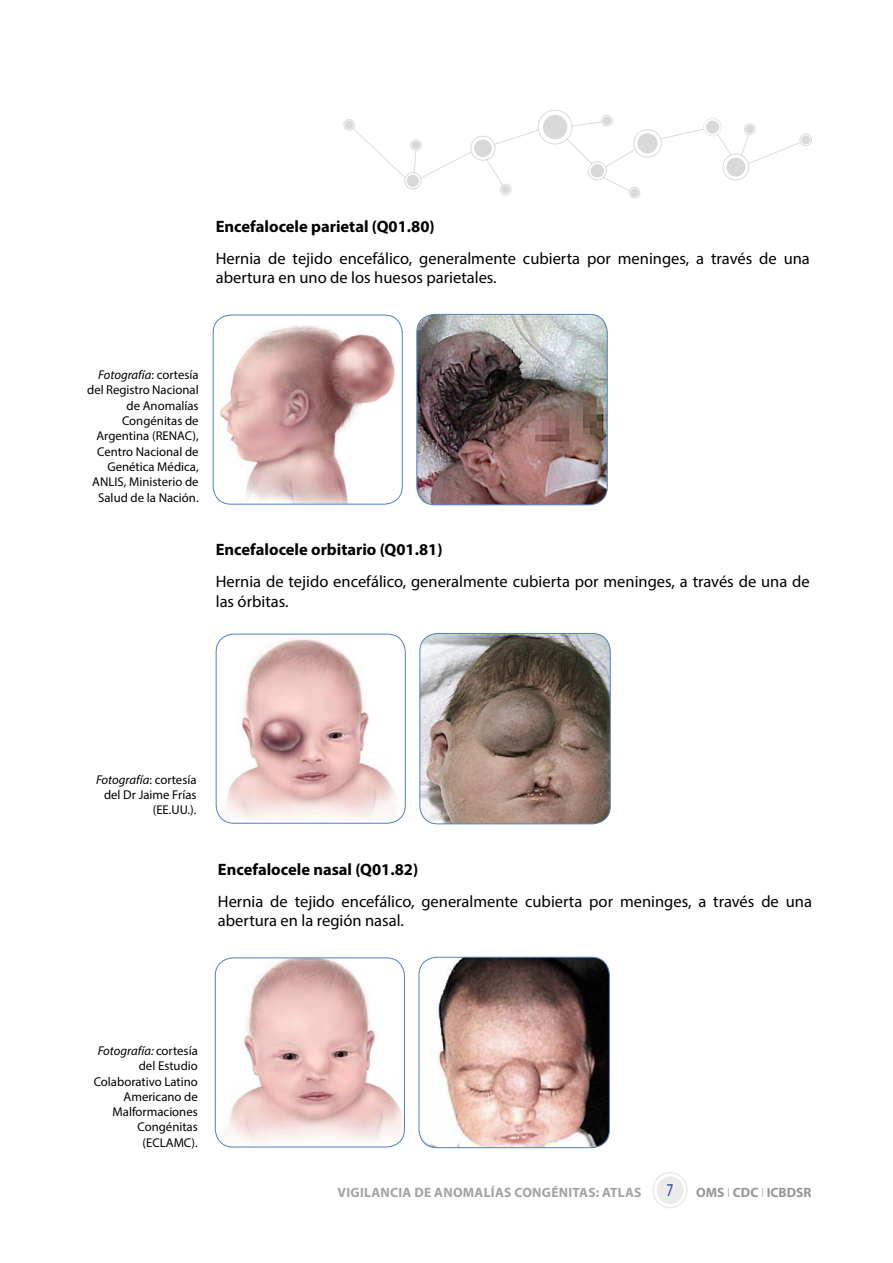
<style>
.page{position:relative;width:893px;height:1263px;background:#fff}
.page>*{position:absolute;margin:0;border:0;box-sizing:border-box;transform-origin:0 0}
.t1{font:18px "Myriad Pro";color:#1e458e;scale:.75 1}
.t2{font:16.5px/19.8px "Myriad Pro";color:#000}
.t3{font:700 16.5px "Myriad Pro";color:#000}
.t4{font:700 13.5px "Myriad Pro";letter-spacing:.02em;color:#a1a3a6}
.t5{font:700 13.5px "Myriad Pro";color:#95979a}
.t6{font:12.75px/15.3px "Myriad Pro";color:#000;text-align:right}
.s1{font-style:italic}
.s2{font-weight:300}
</style>
<div class="page">
<div style="left:658px;top:1177px;width:25px;height:26px;background:#ebebec;border-radius:50%"></div>
<div style="left:657px;top:1176px;width:26px;height:28px;border:2px solid #ebebec;border-radius:50%"></div>
<div style="left:652px;top:1172px;width:35px;height:36px;border:2px solid #ebebec;border-radius:50%"></div>
<div style="left:543px;top:115px;width:24px;height:24px;background:#d9d9d9;border-radius:50%"></div>
<div style="left:538px;top:110px;width:34px;height:34px;border:1px solid #000;border-radius:50%"></div>
<svg style="left:566px;top:138px;width:27px;height:27px"></svg>
<svg style="left:494px;top:129px;width:45px;height:16px"></svg>
<div style="left:591px;top:164px;width:13px;height:14px;background:#d9d9d9;border-radius:50%"></div>
<div style="left:588px;top:161px;width:19px;height:19px;border:1px solid #000;border-radius:50%"></div>
<div style="left:474px;top:139px;width:18px;height:18px;background:#d9d9d9;border-radius:50%"></div>
<div style="left:470px;top:136px;width:25px;height:25px;border:1px solid #000;border-radius:50%"></div>
<div style="left:637px;top:133px;width:21px;height:20px;background:#d9d9d9;border-radius:50%"></div>
<div style="left:633px;top:129px;width:29px;height:29px;border:1px solid #000;border-radius:50%"></div>
<div style="left:407px;top:175px;width:12px;height:12px;background:#d9d9d9;border-radius:50%"></div>
<div style="left:404px;top:172px;width:17px;height:17px;border:1px solid #000;border-radius:50%"></div>
<div style="left:726px;top:158px;width:19px;height:19px;background:#d9d9d9;border-radius:50%"></div>
<div style="left:722px;top:154px;width:27px;height:26px;border:1px solid #000;border-radius:50%"></div>
<div style="left:706px;top:121px;width:13px;height:13px;background:#d9d9d9;border-radius:50%"></div>
<div style="left:703px;top:118px;width:19px;height:18px;border:1px solid #ebebec;border-radius:50%"></div>
<div style="left:801px;top:135px;width:9px;height:9px;background:#d9d9d9;border-radius:50%"></div>
<div style="left:800px;top:134px;width:12px;height:12px;border:1px solid #000;border-radius:50%"></div>
<svg style="left:605px;top:149px;width:31px;height:19px"></svg>
<svg style="left:660px;top:128px;width:44px;height:12px"></svg>
<svg style="left:716px;top:133px;width:16px;height:23px"></svg>
<div style="left:345px;top:121px;width:8px;height:8px;background:#d9d9d9;border-radius:50%"></div>
<div style="left:343px;top:119px;width:12px;height:12px;border:1px solid #000;border-radius:50%"></div>
<svg style="left:352px;top:128px;width:54px;height:50px"></svg>
<div style="left:502px;top:185px;width:8px;height:9px;background:#d9d9d9;border-radius:50%"></div>
<div style="left:500px;top:184px;width:11px;height:11px;border:1px solid #000;border-radius:50%"></div>
<svg style="left:485px;top:158px;width:19px;height:28px"></svg>
<div style="left:412px;top:141px;width:8px;height:8px;background:#d9d9d9;border-radius:50%"></div>
<div style="left:410px;top:139px;width:12px;height:12px;border:1px solid #000;border-radius:50%"></div>
<svg style="left:413px;top:150px;width:59px;height:29px"></svg>
<svg style="left:571px;top:115px;width:42px;height:13px"></svg>
<svg style="left:741px;top:123px;width:60px;height:41px"></svg>
<svg style="left:602px;top:177px;width:39px;height:22px"></svg>
<img style="left:213px;top:315px;width:189px;height:189px">
<div style="left:213px;top:315px;width:190px;height:189px;border:1px solid #4f81bd;border-radius:18px"></div>
<img style="left:417px;top:314px;width:190px;height:191px">
<div style="left:416px;top:314px;width:192px;height:191px;border:1px solid #4f81bd;border-radius:18px"></div>
<img style="left:216px;top:634px;width:189px;height:189px">
<div style="left:216px;top:634px;width:190px;height:190px;border:1px solid #4f81bd;border-radius:18px"></div>
<img style="left:420px;top:633px;width:190px;height:191px">
<div style="left:419px;top:633px;width:192px;height:191px;border:1px solid #4f81bd;border-radius:18px"></div>
<img style="left:215px;top:958px;width:189px;height:189px">
<div style="left:215px;top:957px;width:190px;height:190px;border:1px solid #4f81bd;border-radius:18px"></div>
<img style="left:419px;top:957px;width:190px;height:191px">
<div style="left:419px;top:957px;width:191px;height:191px;border:1px solid #4f81bd;border-radius:18px"></div>
<h4 class="t3" style="left:216px;top:216px;width:220px">Encefalocele parietal (Q01.80)</h4>
<p class="t2" style="left:216px;top:248px;width:596px">Hernia de tejido encefálico, generalmente cubierta por meninges, a través de una abertura en uno de los huesos parietales.</p>
<p class="t6" style="left:87px;top:367px;width:113px"><span class="s1">Fotografía</span>: cortesía del Registro Nacional de Anomalías<br>Congénitas de<br>Argentina (RENAC),<br>Centro Nacional de<br>Genética Médica,<br>ANLIS, Ministerio de<br>Salud de la Nación.</p>
<h4 class="t3" style="left:216px;top:539px;width:228px">Encefalocele orbitario (Q01.81)</h4>
<p class="t2" style="left:216px;top:571px;width:595px">Hernia de tejido encefálico, generalmente cubierta por meninges, a través de una de las órbitas.</p>
<p class="t6" style="left:96px;top:771px;width:102px"><span class="s1">Fotografía</span>: cortesía del Dr Jaime Frías (EE.UU.).</p>
<h4 class="t3" style="left:218px;top:858px;width:202px">Encefalocele nasal (Q01.82)</h4>
<p class="t2" style="left:218px;top:891px;width:596px">Hernia de tejido encefálico, generalmente cubierta por meninges, a través de una abertura en la región nasal.</p>
<p class="t6" style="left:94px;top:1043px;width:106px"><span class="s1">Fotografía:</span> cortesía del Estudio<br>Colaborativo Latino<br>Americano de<br>Malformaciones<br>Congénitas (ECLAMC).</p>
<p class="t4" style="left:338px;top:1183px;width:305px">VIGILANCIA DE ANOMALÍAS CONGÉNITAS: ATLAS</p>
<p class="t1" style="left:666px;top:1179px;width:11px">7</p>
<p class="t5" style="left:696px;top:1184px;width:117px">OMS <span class="s2">I</span> CDC <span class="s2">I</span> ICBDSR</p>
</div>
